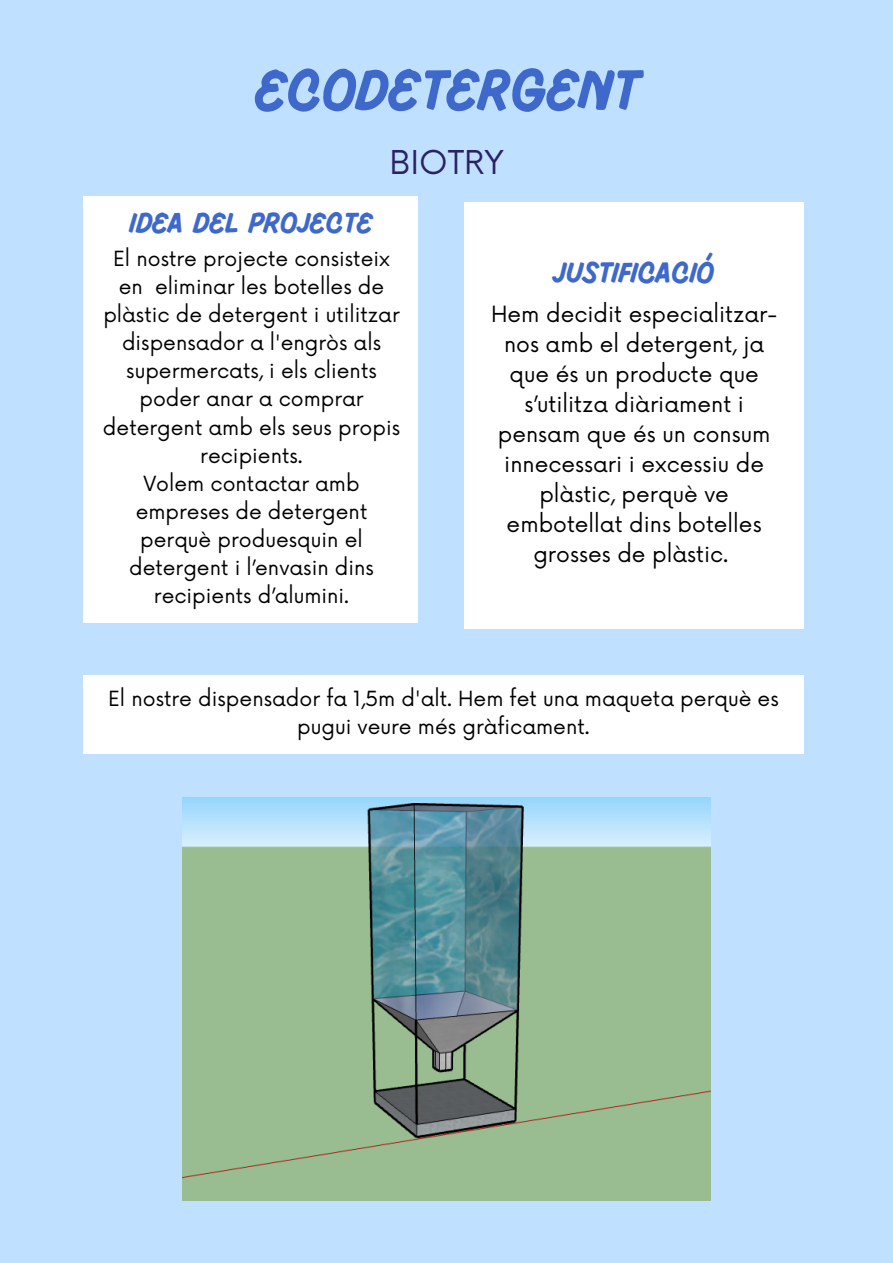
<style>
.page{position:relative;width:893px;height:1263px;background:#bfe0fe}
.page>*{position:absolute;margin:0;border:0;box-sizing:border-box;transform-origin:0 0}
.t1{font:700 58.12px "Pluma";color:#3e69cb}
.t2{font:32.03px "Now";color:#2b2264}
.t3{font:700 30px "Pluma";color:#3e69cb}
.t4{font:700 29.25px "Pluma";color:#3e69cb}
.t5{font:21.83px/30px "Now";color:#000;text-align:center}
.t6{font:20.4px/28.1px "Now";color:#000;text-align:center}
</style>
<div class="page">
<div style="left:83px;top:196px;width:335px;height:427px;background:#fff"></div>
<div style="left:83px;top:675px;width:720px;height:78px;background:#fff"></div>
<img style="left:183px;top:797px;width:527px;height:404px">
<div style="left:464px;top:202px;width:339px;height:427px;background:#fff"></div>
<h1 class="t1" style="left:256px;top:65px;width:385px">ECODETERGENT</h1>
<h2 class="t2" style="left:389px;top:144px;width:116px">BIOTRY</h2>
<h3 class="t4" style="left:130px;top:210px;width:245px">IDEA DEL PROJECTE</h3>
<p class="t6" style="left:103px;top:245px;width:299px">El nostre projecte consisteix en eliminar les botelles de plàstic de detergent i utilitzar dispensador a l'engròs als supermercats, i els clients poder anar a comprar detergent amb els seus propis recipients.<br>Volem contactar amb empreses de detergent perquè produesquin el detergent i l’envasin dins recipients d’alumini.</p>
<h3 class="t3" style="left:553px;top:260px;width:163px">JUSTIFICACIÓ</h3>
<p class="t5" style="left:491px;top:300px;width:288px">Hem decidit especialitzar&shy;nos amb el detergent, ja que és un producte que s’utilitza diàriament i pensam que és un consum innecessari i excessiu de plàstic, perquè ve embotellat dins botelles grosses de plàstic.</p>
<p class="t6" style="left:108px;top:686px;width:672px">El nostre dispensador fa 1,5m d'alt. Hem fet una maqueta perquè es pugui veure més gràficament.</p>
</div>
